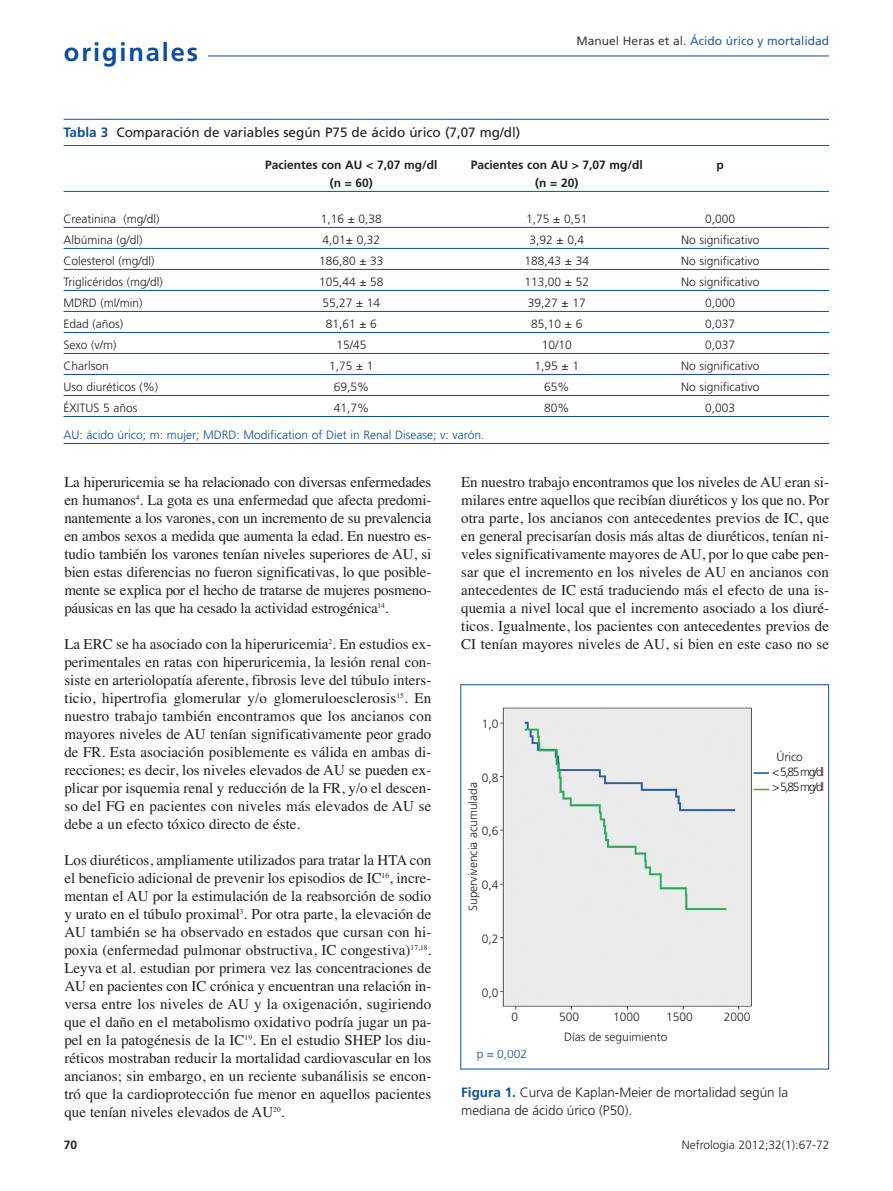
<style>
.page{position:relative;width:893px;height:1191px;background:#fff}
.page>*{position:absolute;margin:0;border:0;box-sizing:border-box;transform-origin:0 0}
.t1{font:700 25.5px "Frutiger";letter-spacing:.07em;color:#0d4da1}
.t2{font:15px/18px "Times";color:#231f20;text-align:justify}
.t3{font:300 13.5px/18px "Frutiger";color:#231f20}
.t4{font:13.5px "Frutiger";color:#231f20}
.t5{font:300 12px "Frutiger";color:#231f20}
.t6{font:300 12px "Frutiger";color:#0d4da1}
.t7{font:700 12px "Frutiger";color:#231f20}
.t8{font:12px "Frutiger";color:#2b59a8}
.t9{font:300 12px/15.5px "Frutiger";letter-spacing:-.11em;color:#231f20}
.s1{color:#3f3f40}
.s2{font-weight:700;color:#0d4da1}
</style>
<div class="page">
<hr style="left:64px;top:56px;width:765px;height:1px;background:#0d4da1">
<div style="left:64px;top:42px;width:143px;height:38px;background:#fff"></div>
<img style="left:500px;top:707px;width:270px;height:303px">
<div style="left:460px;top:684px;width:369px;height:385px;border:1px solid #0d4da1"></div>
<svg style="left:753px;top:772px;width:16px;height:1px"></svg>
<svg style="left:753px;top:788px;width:16px;height:2px"></svg>
<hr style="left:64px;top:119px;width:765px;height:1px;background:#0d4da1">
<hr style="left:64px;top:145px;width:765px;height:1px;background:#0d4da1">
<hr style="left:64px;top:191px;width:765px;height:1px;background:#0d4da1">
<hr style="left:64px;top:227px;width:765px;height:1px;background:#0d4da1">
<hr style="left:64px;top:248px;width:765px;height:1px;background:#0d4da1">
<hr style="left:64px;top:269px;width:765px;height:1px;background:#0d4da1">
<hr style="left:64px;top:290px;width:765px;height:1px;background:#0d4da1">
<hr style="left:64px;top:311px;width:765px;height:1px;background:#0d4da1">
<hr style="left:64px;top:332px;width:765px;height:1px;background:#0d4da1">
<hr style="left:64px;top:353px;width:765px;height:1px;background:#0d4da1">
<hr style="left:64px;top:374px;width:765px;height:1px;background:#0d4da1">
<hr style="left:64px;top:395px;width:765px;height:1px;background:#0d4da1">
<hr style="left:64px;top:416px;width:765px;height:1px;background:#0d4da1">
<hr style="left:64px;top:443px;width:765px;height:1px;background:#0d4da1">
<h1 class="t1" style="left:64px;top:42px;width:136px">originales</h1>
<p class="t8" style="left:577px;top:36px;width:254px"><span class="s1">Manuel Heras et al.</span> Ácido úrico y mortalidad</p>
<p class="t4" style="left:64px;top:126px;width:458px"><span class="s2">Tabla 3</span> Comparación de variables según P75 de ácido úrico (7,07 mg/dl)</p>
<p class="t7" style="left:265px;top:160px;width:174px">Pacientes con AU &lt; 7,07 mg/dl</p>
<p class="t7" style="left:471px;top:160px;width:174px">Pacientes con AU &gt; 7,07 mg/dl</p>
<p class="t7" style="left:717px;top:160px;width:9px">p</p>
<p class="t7" style="left:330px;top:178px;width:45px">(n = 60)</p>
<p class="t7" style="left:535px;top:178px;width:45px">(n = 20)</p>
<p class="t5" style="left:64px;top:214px;width:97px">Creatinina (mg/dl)</p>
<p class="t5" style="left:321px;top:214px;width:63px">1,16 ± 0,38</p>
<p class="t5" style="left:526px;top:214px;width:63px">1,75 ± 0,51</p>
<p class="t5" style="left:705px;top:214px;width:32px">0,000</p>
<p class="t5" style="left:64px;top:235px;width:81px">Albúmina (g/dl)</p>
<p class="t5" style="left:323px;top:235px;width:59px">4,01± 0,32</p>
<p class="t5" style="left:530px;top:235px;width:56px">3,92 ± 0,4</p>
<p class="t5" style="left:681px;top:235px;width:80px">No significativo</p>
<p class="t5" style="left:64px;top:256px;width:92px">Colesterol (mg/dl)</p>
<p class="t5" style="left:319px;top:256px;width:66px">186,80 ± 33</p>
<p class="t5" style="left:525px;top:256px;width:66px">188,43 ± 34</p>
<p class="t5" style="left:681px;top:256px;width:80px">No significativo</p>
<p class="t5" style="left:64px;top:277px;width:101px">Triglicéridos (mg/dl)</p>
<p class="t5" style="left:319px;top:277px;width:66px">105,44 ± 58</p>
<p class="t5" style="left:525px;top:277px;width:66px">113,00 ± 52</p>
<p class="t5" style="left:681px;top:277px;width:80px">No significativo</p>
<p class="t5" style="left:64px;top:298px;width:81px">MDRD (ml/min)</p>
<p class="t5" style="left:322px;top:298px;width:59px">55,27 ± 14</p>
<p class="t5" style="left:528px;top:298px;width:59px">39,27 ± 17</p>
<p class="t5" style="left:705px;top:298px;width:32px">0,000</p>
<p class="t5" style="left:64px;top:319px;width:61px">Edad (años)</p>
<p class="t5" style="left:326px;top:319px;width:53px">81,61 ± 6</p>
<p class="t5" style="left:531px;top:319px;width:53px">85,10 ± 6</p>
<p class="t5" style="left:705px;top:319px;width:32px">0,037</p>
<p class="t5" style="left:64px;top:340px;width:54px">Sexo (v/m)</p>
<p class="t5" style="left:336px;top:340px;width:32px">15/45</p>
<p class="t5" style="left:542px;top:340px;width:32px">10/10</p>
<p class="t5" style="left:705px;top:340px;width:32px">0,037</p>
<p class="t5" style="left:64px;top:361px;width:47px">Charlson</p>
<p class="t5" style="left:329px;top:361px;width:46px">1,75 ± 1</p>
<p class="t5" style="left:535px;top:361px;width:46px">1,95 ± 1</p>
<p class="t5" style="left:681px;top:361px;width:80px">No significativo</p>
<p class="t5" style="left:64px;top:382px;width:96px">Uso diuréticos (%)</p>
<p class="t5" style="left:334px;top:382px;width:37px">69,5%</p>
<p class="t5" style="left:544px;top:382px;width:27px">65%</p>
<p class="t5" style="left:681px;top:382px;width:80px">No significativo</p>
<p class="t5" style="left:64px;top:403px;width:76px">ÉXITUS 5 años</p>
<p class="t5" style="left:334px;top:403px;width:37px">41,7%</p>
<p class="t5" style="left:544px;top:403px;width:27px">80%</p>
<p class="t5" style="left:705px;top:403px;width:32px">0,003</p>
<p class="t6" style="left:64px;top:430px;width:422px">AU: ácido úrico; m: mujer; MDRD: Modification of Diet in Renal Disease; v: varón.</p>
<p class="t2" style="left:64px;top:474px;width:369px">La hiperuricemia se ha relacionado con diversas enfermedades en humanos<sup>4</sup>. La gota es una enfermedad que afecta predomi&shy;nantemente a los varones, con un incremento de su prevalencia en ambos sexos a medida que aumenta la edad. En nuestro es&shy;tudio también los varones tenían niveles superiores de AU, si bien estas diferencias no fueron significativas, lo que posible&shy;mente se explica por el hecho de tratarse de mujeres posmeno&shy;páusicas en las que ha cesado la actividad estrogénica<sup>14</sup>.</p>
<p class="t2" style="left:64px;top:636px;width:369px">La ERC se ha asociado con la hiperuricemia<sup>2</sup>. En estudios ex&shy;perimentales en ratas con hiperuricemia, la lesión renal con&shy;siste en arteriolopatía aferente, fibrosis leve del túbulo inters&shy;ticio, hipertrofia glomerular y/o glomeruloesclerosis<sup>15</sup>. En nuestro trabajo también encontramos que los ancianos con mayores niveles de AU tenían significativamente peor grado de FR. Esta asociación posiblemente es válida en ambas di&shy;recciones; es decir, los niveles elevados de AU se pueden ex&shy;plicar por isquemia renal y reducción de la FR, y/o el descen&shy;so del FG en pacientes con niveles más elevados de AU se debe a un efecto tóxico directo de éste.</p>
<p class="t2" style="left:64px;top:852px;width:369px">Los diuréticos, ampliamente utilizados para tratar la HTA con el beneficio adicional de prevenir los episodios de IC<sup>16</sup>, incre&shy;mentan el AU por la estimulación de la reabsorción de sodio y urato en el túbulo proximal<sup>3</sup>. Por otra parte, la elevación de AU también se ha observado en estados que cursan con hi&shy;poxia (enfermedad pulmonar obstructiva, IC congestiva)<sup>17,18</sup>.<br>Leyva et al. estudian por primera vez las concentraciones de AU en pacientes con IC crónica y encuentran una relación in&shy;versa entre los niveles de AU y la oxigenación, sugiriendo que el daño en el metabolismo oxidativo podría jugar un pa&shy;pel en la patogénesis de la IC<sup>19</sup>. En el estudio SHEP los diu&shy;réticos mostraban reducir la mortalidad cardiovascular en los ancianos; sin embargo, en un reciente subanálisis se encon&shy;tró que la cardioprotección fue menor en aquellos pacientes que tenían niveles elevados de AU<sup>20</sup>.</p>
<p class="t7" style="left:64px;top:1140px;width:15px">70</p>
<p class="t2" style="left:461px;top:474px;width:369px">En nuestro trabajo encontramos que los niveles de AU eran si&shy;milares entre aquellos que recibían diuréticos y los que no. Por otra parte, los ancianos con antecedentes previos de IC, que en general precisarían dosis más altas de diuréticos, tenían ni&shy;veles significativamente mayores de AU, por lo que cabe pen&shy;sar que el incremento en los niveles de AU en ancianos con antecedentes de IC está traduciendo más el efecto de una is&shy;quemia a nivel local que el incremento asociado a los diuré&shy;ticos. Igualmente, los pacientes con antecedentes previos de CI tenían mayores niveles de AU, si bien en este caso no se</p>
<p class="t5" style="left:482px;top:718px;width:18px">1,0</p>
<p class="t5" style="left:482px;top:772px;width:18px">0,8</p>
<p class="t5" style="left:468px;top:911px;width:130px;rotate:-90deg">Supervivencia acumulada</p>
<p class="t5" style="left:482px;top:826px;width:18px">0,6</p>
<p class="t5" style="left:482px;top:880px;width:18px">0,4</p>
<p class="t5" style="left:482px;top:934px;width:18px">0,2</p>
<p class="t5" style="left:482px;top:988px;width:18px">0,0</p>
<p class="t5" style="left:512px;top:1012px;width:8px">0</p>
<p class="t5" style="left:559px;top:1012px;width:22px">500</p>
<p class="t5" style="left:613px;top:1012px;width:28px">1000</p>
<p class="t5" style="left:666px;top:1012px;width:28px">1500</p>
<p class="t5" style="left:724px;top:1012px;width:28px">2000</p>
<p class="t5" style="left:564px;top:1031px;width:105px">Días de seguimiento</p>
<p class="t6" style="left:477px;top:1049px;width:52px">p = 0,002</p>
<p class="t9" style="left:772px;top:749px;width:53px;text-indent:4px">Úrico<br>&lt; 5,85 mg/dl &gt; 5,85 mg/dl</p>
<p class="t3" style="left:461px;top:1084px;width:328px"><span class="s2">Figura 1.</span> Curva de Kaplan-Meier de mortalidad según la mediana de ácido úrico (P50).</p>
<p class="t5" style="left:682px;top:1140px;width:149px">Nefrologia 2012;32(1):67-72</p>
</div>
